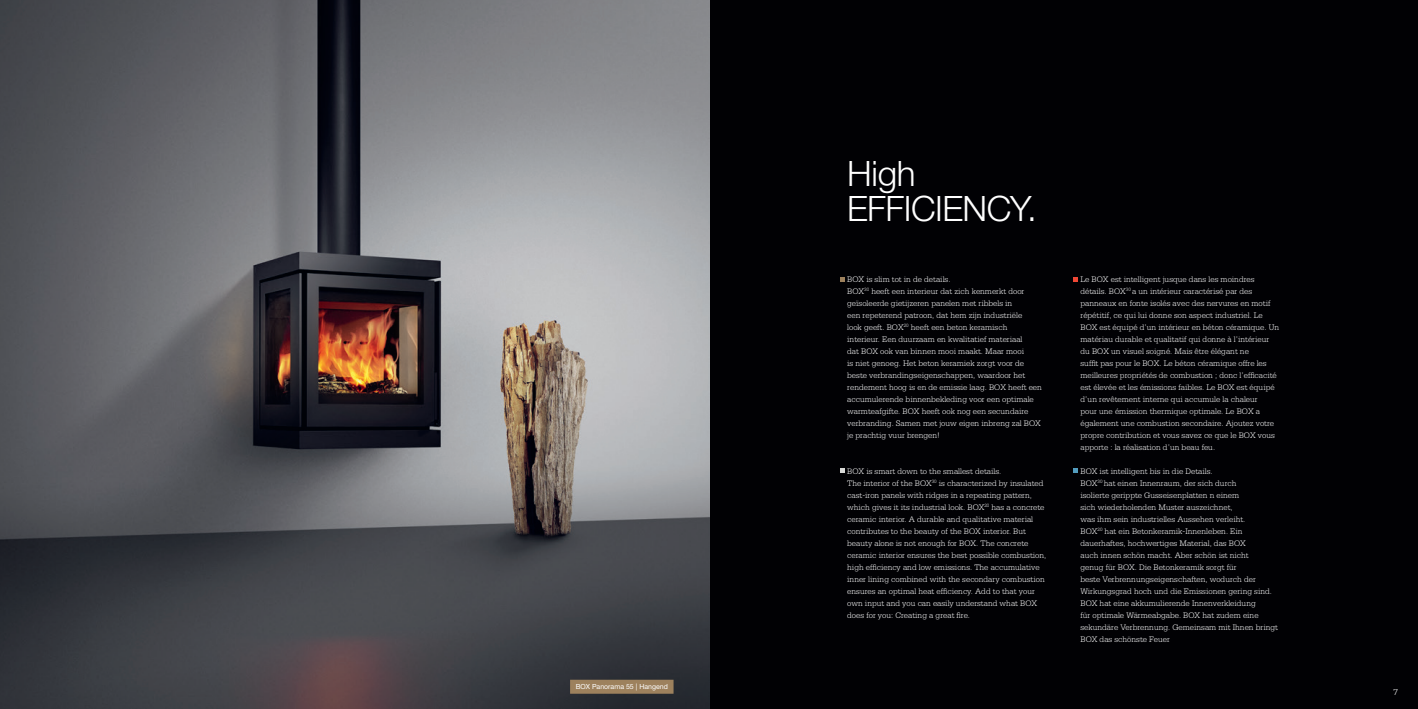
<style>
.page{position:relative;width:1418px;height:709px;background:#fff}
.page>*{position:absolute;margin:0;border:0;box-sizing:border-box;transform-origin:0 0}
.t1{font:300 35px/35px "Helvetica Neue LT Std";letter-spacing:-.015em;color:#fff}
.t2{font:300 9px "Serifa Std";color:#fff}
.t3{font:300 8.5px/12px "Serifa Std";color:#fff}
.t4{font:7px "Helvetica Neue LT Std";color:#fff}
</style>
<div class="page">
<div style="left:0;top:0;width:1417px;height:709px;background:#010104"></div>
<img style="left:0;top:0;width:709px;height:709px">
<div style="left:570px;top:679px;width:103px;height:14px;background:#9d815d"></div>
<svg style="left:840px;top:277px;width:4px;height:4px"></svg>
<svg style="left:1073px;top:277px;width:4px;height:4px"></svg>
<svg style="left:840px;top:469px;width:4px;height:4px"></svg>
<svg style="left:1073px;top:469px;width:4px;height:4px"></svg>
<p class="t4" style="left:575px;top:682px;width:94px">BOX Panorama 55 | Hangend</p>
<h1 class="t1" style="left:847px;top:156px;width:191px">High<br>EFFICIENCY.</h1>
<p class="t3" style="left:847px;top:273px;width:196px">BOX is slim tot in de details.<br>BOX<sup>30</sup> heeft een interieur dat zich kenmerkt door geïsoleerde gietijzeren panelen met ribbels in<br>een repeterend patroon, dat hem zijn industriële<br>look geeft. BOX<sup>20</sup> heeft een beton keramisch interieur. Een duurzaam en kwalitatief materiaal<br>dat BOX ook van binnen mooi maakt. Maar mooi<br>is niet genoeg. Het beton keramiek zorgt voor de beste verbrandingseigenschappen, waardoor het rendement hoog is en de emissie laag. BOX heeft een accumulerende binnenbekleding voor een optimale warmteafgifte. BOX heeft ook nog een secundaire verbranding. Samen met jouw eigen inbreng zal BOX je prachtig vuur brengen!</p>
<p class="t3" style="left:847px;top:465px;width:201px">BOX is smart down to the smallest details.<br>The interior of the BOX<sup>30</sup> is characterized by insulated cast-iron panels with ridges in a repeating pattern, which gives it its industrial look. BOX<sup>20</sup> has a concrete ceramic interior. A durable and qualitative material contributes to the beauty of the BOX interior. But beauty alone is not enough for BOX. The concrete ceramic interior ensures the best possible combustion, high efficiency and low emissions. The accumulative inner lining combined with the secondary combustion ensures an optimal heat efficiency. Add to that your own input and you can easily understand what BOX does for you: Creating a great fire.</p>
<p class="t3" style="left:1080px;top:273px;width:200px">Le BOX est intelligent jusque dans les moindres détails. BOX<sup>30</sup> a un intérieur caractérisé par des panneaux en fonte isolés avec des nervures en motif répétitif, ce qui lui donne son aspect industriel. Le BOX est équipé d’un intérieur en béton céramique. Un matériau durable et qualitatif qui donne à l’intérieur du BOX un visuel soigné. Mais être élégant ne<br>suffit pas pour le BOX. Le béton céramique offre les meilleures propriétés de combustion ; donc l’efficacité est élevée et les émissions faibles. Le BOX est équipé d’un revêtement interne qui accumule la chaleur<br>pour une émission thermique optimale. Le BOX a également une combustion secondaire. Ajoutez votre propre contribution et vous savez ce que le BOX vous apporte : la réalisation d’un beau feu.</p>
<p class="t3" style="left:1080px;top:465px;width:199px">BOX ist intelligent bis in die Details.<br>BOX<sup>30</sup> hat einen Innenraum, der sich durch<br>isolierte gerippte Gusseisenplatten n einem<br>sich wiederholenden Muster auszeichnet,<br>was ihm sein industrielles Aussehen verleiht.<br>BOX<sup>20</sup> hat ein Betonkeramik-Innenleben. Ein dauerhaftes, hochwertiges Material, das BOX<br>auch innen schön macht. Aber schön ist nicht<br>genug für BOX. Die Betonkeramik sorgt für<br>beste Verbrennungseigenschaften, wodurch der Wirkungsgrad hoch und die Emissionen gering sind.<br>BOX hat eine akkumulierende Innenverkleidung<br>für optimale Wärmeabgabe. BOX hat zudem eine sekundäre Verbrennung. Gemeinsam mit Ihnen bringt BOX das schönste Feuer</p>
<p class="t2" style="left:1393px;top:687px;width:6px">7</p>
</div>
